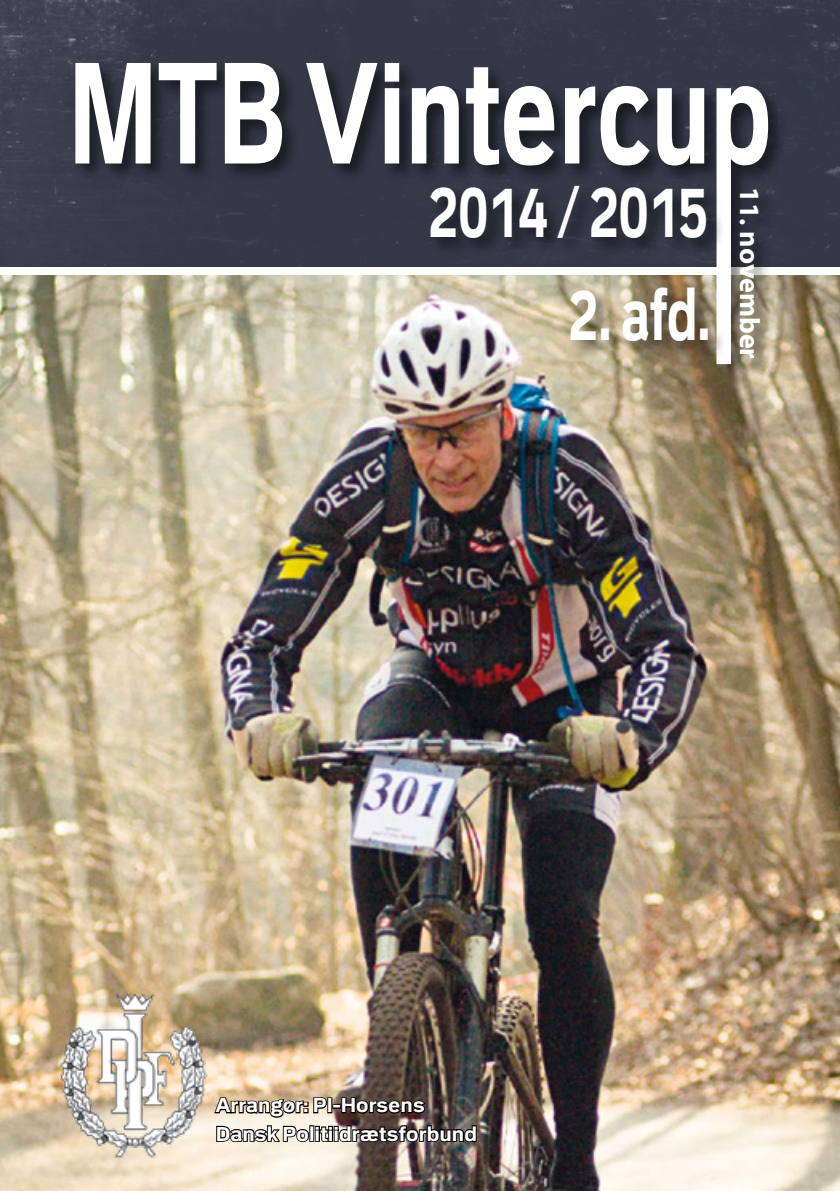
<style>
.page{position:relative;width:840px;height:1191px;background:#fff}
.page>*{position:absolute;margin:0;border:0;box-sizing:border-box;transform-origin:0 0}
.t1{font:700 72px "Politi";color:#fff;scale:.67 1}
.t2{font:700 28px "Myriad Pro";color:#fff}
.t3{font:700 20px/28.4px "Politi";color:#fff}
</style>
<div class="page">
<img style="left:0;top:0;width:839px;height:266px">
<img style="left:0;top:275px;width:839px;height:916px">
<img style="left:215px;top:1094px;width:262px;height:57px">
<img style="left:57px;top:989px;width:158px;height:172px">
<div style="left:72px;top:60px;width:714px;height:322px;background:#000;opacity:.5"></div>
<svg style="left:75px;top:63px;width:692px;height:301px"></svg>
<div style="left:427px;top:184px;width:297px;height:73px;background:#000;opacity:.5"></div>
<div style="left:736px;top:188px;width:41px;height:189px;background:#000;opacity:.5"></div>
<div style="left:567px;top:285px;width:159px;height:75px;background:#000;opacity:.5"></div>
<h1 class="t1" style="left:428px;top:173px;width:419px">2014 / 2015</h1>
<h2 class="t2" style="left:765px;top:187px;width:173px;rotate:90deg">11. november</h2>
<h1 class="t1" style="left:568px;top:276px;width:213px">2. afd.</h1>
<p class="t3" style="left:215px;top:1091px;width:263px">Arrangør: PI-Horsens<br>Dansk Politiidrætsforbund</p>
</div>
